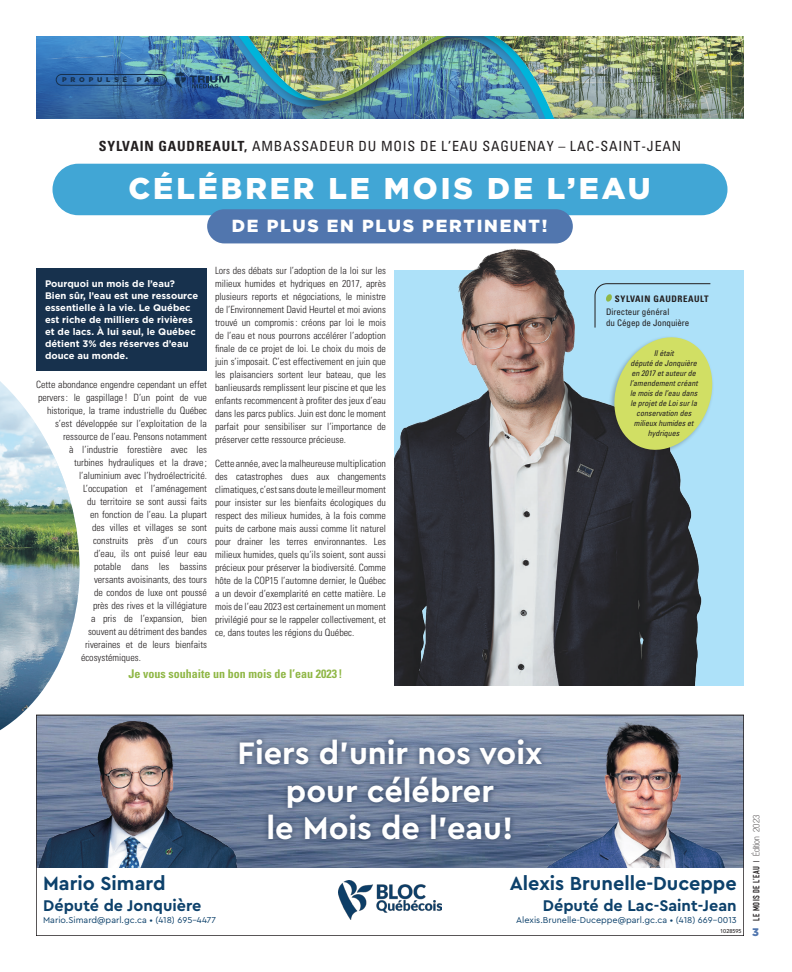
<style>
.page{position:relative;width:792px;height:972px;background:#fff}
.page>*{position:absolute;margin:0;border:0;box-sizing:border-box;transform-origin:0 0}
.t1{font:700 32.5px/37.6px "Cera Pro";color:#fff;text-align:center}
.t2{font:900 30px "Gotham";letter-spacing:.1em;color:#fff}
.t3{font:700 19.9px "Cera Pro";color:#0d416b}
.t4{font:900 17.5px "Gotham";letter-spacing:.1em;color:#fff}
.t5{font:700 16.3px "Cera Pro";color:#0d416b}
.t6{font:condensed 14px "Univers LT Std";letter-spacing:.06em;color:#231f20}
.t7{font:700 condensed 12px "Univers LT Std";color:#90b747}
.t8{font:900 11px "Gotham";color:#5176ae}
.t9{font:300 condensed 10px/13px "Univers LT Std";color:#231f20;text-align:justify}
.t10{font:700 9.5px/12px "Gotham";color:#fff}
.t11{font:9px "Cera Pro";color:#0d416b}
.t12{font:condensed 9px/11px "Univers LT Std";color:#231f20}
.t13{font:9px "DIN Engschrift Std";letter-spacing:.05em;color:#231f20}
.t14{font:700 condensed 9px "Univers LT Std";letter-spacing:.06em;color:#231f20}
.t15{font:italic condensed 8px/10px "Univers LT Std";color:#231f20;text-align:center}
.t16{font:900 6.8px "Gotham";letter-spacing:.56em;color:#17314d}
.t17{font:500 5.5px "Avenir LT Std";color:#231f20}
.s1{font-weight:700}
.s2{font-family:"Helvetica Neue LT Std";font-weight:100;font-stretch:condensed}
</style>
<div class="page">
<img style="left:36px;top:36px;width:150px;height:83px">
<svg style="left:186px;top:36px;width:62px;height:83px;background:#4a83a5"></svg>
<img style="left:248px;top:36px;width:496px;height:83px">
<svg style="left:175px;top:71px;width:54px;height:17px"></svg>
<div style="left:56px;top:74px;width:111px;height:12px;border:1px solid #17314d;border-radius:5px"></div>
<div style="left:394px;top:270px;width:350px;height:416px;background:#ade1f9"></div>
<img style="left:394px;top:249px;width:308px;height:437px">
<img style="left:0;top:381px;width:100px;height:349px">
<div style="left:53px;top:164px;width:675px;height:51px;background:#41a6d5;border-radius:26px"></div>
<div style="left:207px;top:209px;width:366px;height:34px;background:#5176ae;border-radius:17px"></div>
<div style="left:36px;top:268px;width:171px;height:102px;background:#17314d"></div>
<svg style="left:595px;top:283px;width:118px;height:174px"></svg>
<img style="left:251px;top:717px;width:491px;height:151px">
<img style="left:251px;top:732px;width:285px;height:39px">
<img style="left:281px;top:769px;width:219px;height:39px">
<img style="left:262px;top:808px;width:256px;height:38px">
<img style="left:338px;top:881px;width:104px;height:38px">
<img style="left:38px;top:717px;width:213px;height:151px">
<img style="left:536px;top:719px;width:203px;height:149px">
<div style="left:36px;top:715px;width:708px;height:221px;border:1px solid #231f20"></div>
<p class="t16" style="left:62px;top:75px;width:67px">PROPULSÉ</p>
<p class="t16" style="left:137px;top:75px;width:24px">PAR</p>
<h3 class="t6" style="left:99px;top:137px;width:584px"><span class="s1">SYLVAIN GAUDREAULT,</span> AMBASSADEUR DU MOIS DE L’EAU SAGUENAY – LAC-SAINT-JEAN</h3>
<h2 class="t2" style="left:128px;top:168px;width:524px">CÉLÉBRER LE MOIS DE L’EAU</h2>
<h3 class="t4" style="left:232px;top:213px;width:317px">DE PLUS EN PLUS PERTINENT!</h3>
<p class="t10" style="left:45px;top:278px;width:155px">Pourquoi un mois de l’eau?<br>Bien sûr, l’eau est une ressource essentielle à la vie. Le Québec est riche de milliers de rivières et de lacs. À lui seul, le Québec détient 3% des réserves d’eau douce au monde.</p>
<p class="t9" style="left:36px;top:378px;width:173px">Cette abondance engendre cependant un effet</p>
<p class="t9" style="left:38px;top:391px;width:171px">pervers: le gaspillage ! D’un point de vue</p>
<p class="t9" style="left:47px;top:404px;width:162px">historique, la trame industrielle du Québec</p>
<p class="t9" style="left:55px;top:417px;width:153px">s’est développée sur l’exploitation de la</p>
<p class="t9" style="left:63px;top:430px;width:146px">ressource de l’eau. Pensons notamment</p>
<p class="t9" style="left:69px;top:443px;width:140px">à l’industrie forestière avec les</p>
<p class="t9" style="left:74px;top:456px;width:134px">turbines hydrauliques et la drave ;</p>
<p class="t9" style="left:79px;top:469px;width:130px">l’aluminium avec l’hydroélectricité.</p>
<p class="t9" style="left:83px;top:482px;width:126px">L’occupation et l’aménagement</p>
<p class="t9" style="left:87px;top:495px;width:122px">du territoire se sont aussi faits</p>
<p class="t9" style="left:90px;top:508px;width:118px">en fonction de l’eau. La plupart</p>
<p class="t9" style="left:92px;top:521px;width:117px">des villes et villages se sont</p>
<p class="t9" style="left:93px;top:534px;width:116px">construits près d’un cours</p>
<p class="t9" style="left:94px;top:547px;width:115px">d’eau, ils ont puisé leur eau</p>
<p class="t9" style="left:94px;top:560px;width:115px">potable dans les bassins</p>
<p class="t9" style="left:94px;top:573px;width:115px">versants avoisinants, des tours</p>
<p class="t9" style="left:94px;top:586px;width:114px">de condos de luxe ont poussé</p>
<p class="t9" style="left:93px;top:599px;width:116px">près des rives et la villégiature</p>
<p class="t9" style="left:91px;top:612px;width:118px">a pris de l’expansion, bien</p>
<p class="t9" style="left:88px;top:625px;width:121px">souvent au détriment des bandes</p>
<p class="t9" style="left:85px;top:638px;width:124px">riveraines et de leurs bienfaits</p>
<p class="t9" style="left:81px;top:651px;width:61px">écosystémiques.</p>
<p class="t9" style="left:215px;top:264px;width:173px">Lors des débats sur l’adoption de la loi sur les milieux humides et hydriques en 2017, après plusieurs reports et négociations, le ministre de l’Environnement David Heurtel et moi avions trouvé un compromis: créons par loi le mois de l’eau et nous pourrons accélérer l’adoption finale de ce projet de loi. Le choix du mois de juin s’imposait. C’est effectivement en juin que les plaisanciers sortent leur bateau, que les banlieusards remplissent leur piscine et que les enfants recommencent à profiter des jeux d’eau dans les parcs publics. Juin est donc le moment parfait pour sensibiliser sur l’importance de préserver cette ressource précieuse.</p>
<p class="t9" style="left:215px;top:457px;width:173px">Cette année, avec la malheureuse multiplication des catastrophes dues aux changements climatiques, c’est sans doute le meilleur moment pour insister sur les bienfaits écologiques du respect des milieux humides, à la fois comme puits de carbone mais aussi comme lit naturel pour drainer les terres environnantes. Les milieux humides, quels qu’ils soient, sont aussi précieux pour préserver la biodiversité. Comme hôte de la COP15 l’automne dernier, le Québec a un devoir d’exemplarité en cette matière. Le mois de l’eau 2023 est certainement un moment privilégié pour se le rappeler collectivement, et ce, dans toutes les régions du Québec.</p>
<p class="t7" style="left:129px;top:667px;width:216px">Je vous souhaite un bon mois de l’eau 2023 !</p>
<p class="t14" style="left:615px;top:293px;width:95px">SYLVAIN GAUDREAULT</p>
<p class="t12" style="left:606px;top:306px;width:85px">Directeur général<br>du Cégep de Jonquière</p>
<p class="t15" style="left:630px;top:348px;width:69px">Il était<br>député de Jonquière en 2017 et auteur de l’amendement créant le mois de l’eau dans le projet de Loi sur la conservation des milieux humides et hydriques</p>
<h3 class="t3" style="left:43px;top:871px;width:124px">Mario Simard</h3>
<h3 class="t5" style="left:43px;top:894px;width:160px">Député de Jonquière</h3>
<p class="t11" style="left:43px;top:914px;width:174px">Mario.Simard@parl.gc.ca • (418) 695–4477</p>
<h1 class="t1" style="left:238px;top:733px;width:306px">Fiers d’unir nos voix pour célébrer<br>le Mois de l’eau!</h1>
<h3 class="t3" style="left:510px;top:871px;width:228px">Alexis Brunelle-Duceppe</h3>
<h3 class="t5" style="left:543px;top:894px;width:195px">Député de Lac-Saint-Jean</h3>
<p class="t11" style="left:516px;top:914px;width:222px">Alexis.Brunelle-Duceppe@parl.gc.ca • (418) 669–0013</p>
<p class="t17" style="left:720px;top:928px;width:23px">1028595</p>
<p class="t13" style="left:751px;top:921px;width:108px;rotate:-90deg">LE MOIS DE L’EAU <span class="s2">Édition 2023</span></p>
<p class="t8" style="left:752px;top:925px;width:8px">3</p>
</div>
